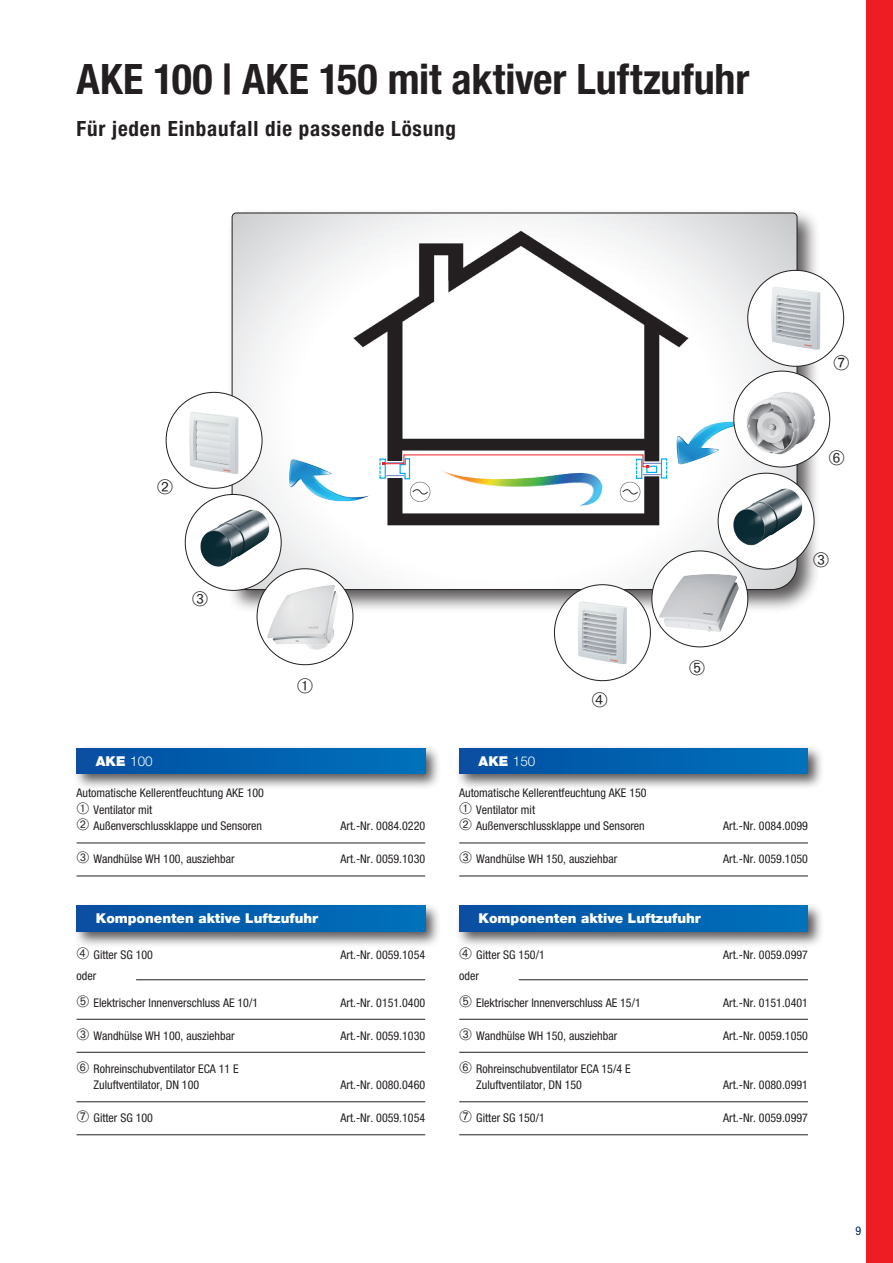
<style>
.page{position:relative;width:893px;height:1263px;background:#fff}
.page>*{position:absolute;margin:0;border:0;box-sizing:border-box;transform-origin:0 0}
.t1{font:700 condensed 42px "Helvetica Neue LTW1 G";color:#231f20}
.t2{font:700 condensed 21px "Helvetica Neue LTW1 G";letter-spacing:.04em;color:#231f20}
.t3{font:900 13.5px "Helvetica Neue LT Com";color:#fff}
.t4{font:condensed 12px/16.5px "Helvetica Neue LTW1 G";color:#231f20}
.t5{font:condensed 12px "Helvetica Neue LT Std";color:#002361}
.s1{font-family:"Helvetica Neue LTW1 G";font-weight:300}
</style>
<div class="page">
<div style="left:227px;top:208px;width:593px;height:405px;background:#231f20;opacity:.75"></div>
<svg style="left:231px;top:212px;width:567px;height:378px"></svg>
<div style="left:73px;top:745px;width:369px;height:45px;background:#231f20;opacity:.75"></div>
<div style="left:77px;top:748px;width:348px;height:26px;background:linear-gradient(to right,#054ea1,#0071bb)"></div>
<div style="left:73px;top:902px;width:369px;height:46px;background:#231f20;opacity:.75"></div>
<div style="left:77px;top:906px;width:348px;height:25px;background:linear-gradient(to right,#054ea1,#0071bb)"></div>
<div style="left:455px;top:745px;width:369px;height:45px;background:#231f20;opacity:.75"></div>
<div style="left:459px;top:748px;width:349px;height:26px;background:linear-gradient(to right,#054ea1,#0072bb)"></div>
<div style="left:455px;top:902px;width:369px;height:46px;background:#231f20;opacity:.75"></div>
<div style="left:459px;top:906px;width:349px;height:25px;background:linear-gradient(to right,#054ea1,#0072bb)"></div>
<hr style="left:77px;top:843px;width:348px;height:1px;background:#231f20">
<hr style="left:77px;top:876px;width:348px;height:1px;background:#231f20">
<hr style="left:136px;top:979px;width:289px;height:1px;background:#231f20">
<hr style="left:77px;top:1019px;width:348px;height:1px;background:#231f20">
<hr style="left:77px;top:1052px;width:348px;height:1px;background:#231f20">
<hr style="left:77px;top:1101px;width:348px;height:1px;background:#231f20">
<hr style="left:77px;top:1134px;width:348px;height:1px;background:#231f20">
<hr style="left:459px;top:843px;width:349px;height:1px;background:#231f20">
<hr style="left:459px;top:876px;width:349px;height:1px;background:#231f20">
<hr style="left:519px;top:979px;width:289px;height:1px;background:#231f20">
<hr style="left:459px;top:1019px;width:349px;height:1px;background:#231f20">
<hr style="left:459px;top:1052px;width:349px;height:1px;background:#231f20">
<hr style="left:459px;top:1101px;width:349px;height:1px;background:#231f20">
<hr style="left:459px;top:1134px;width:349px;height:1px;background:#231f20">
<img style="left:289px;top:459px;width:81px;height:43px">
<img style="left:677px;top:422px;width:80px;height:43px">
<div style="left:257px;top:569px;width:96px;height:96px;background:#fff;border-radius:50%"></div>
<img style="left:267px;top:585px;width:71px;height:65px">
<div style="left:554px;top:585px;width:96px;height:96px;background:#fff;border-radius:50%"></div>
<img style="left:578px;top:601px;width:49px;height:63px">
<div style="left:652px;top:551px;width:96px;height:96px;background:#fff;border-radius:50%"></div>
<img style="left:659px;top:574px;width:80px;height:58px">
<div style="left:718px;top:473px;width:96px;height:96px;background:#fff;border-radius:50%"></div>
<img style="left:733px;top:489px;width:69px;height:56px">
<div style="left:185px;top:494px;width:96px;height:96px;background:#fff;border-radius:50%"></div>
<img style="left:200px;top:510px;width:69px;height:57px">
<div style="left:734px;top:371px;width:96px;height:96px;background:#fff;border-radius:50%"></div>
<img style="left:741px;top:389px;width:78px;height:69px">
<div style="left:166px;top:392px;width:96px;height:96px;background:#fff;border-radius:50%"></div>
<img style="left:189px;top:412px;width:50px;height:62px">
<div style="left:748px;top:270px;width:96px;height:96px;background:#fff;border-radius:50%"></div>
<img style="left:771px;top:287px;width:49px;height:63px">
<img style="left:439px;top:480px;width:163px;height:28px">
<svg style="left:377px;top:454px;width:293px;height:26px"></svg>
<img style="left:408px;top:480px;width:23px;height:23px">
<img style="left:619px;top:480px;width:22px;height:23px">
<div style="left:866px;top:0;width:27px;height:1263px;background:#ee1d23"></div>
<svg style="left:814px;top:552px;width:6px;height:15px"></svg>
<h1 class="t1" style="left:77px;top:54px;width:674px">AKE 100 | AKE 150 mit aktiver Luftzufuhr</h1>
<h2 class="t2" style="left:77px;top:116px;width:381px">Für jeden Einbaufall die passende Lösung</h2>
<p class="t3" style="left:96px;top:753px;width:58px">AKE <span class="s1">100</span></p>
<p class="t3" style="left:479px;top:753px;width:58px">AKE <span class="s1">150</span></p>
<p class="t4" style="left:77px;top:785px;width:189px">Automatische Kellerentfeuchtung AKE 100<br>➀ Ventilator mit<br>➁ Außenverschlussklappe und Sensoren</p>
<p class="t4" style="left:340px;top:818px;width:86px">Art.-Nr. 0084.0220</p>
<p class="t4" style="left:459px;top:785px;width:189px">Automatische Kellerentfeuchtung AKE 150<br>➀ Ventilator mit<br>➁ Außenverschlussklappe und Sensoren</p>
<p class="t4" style="left:723px;top:818px;width:86px">Art.-Nr. 0084.0099</p>
<p class="t4" style="left:77px;top:851px;width:159px">➂ Wandhülse WH 100, ausziehbar</p>
<p class="t4" style="left:340px;top:851px;width:86px">Art.-Nr. 0059.1030</p>
<p class="t4" style="left:459px;top:851px;width:159px">➂ Wandhülse WH 150, ausziehbar</p>
<p class="t4" style="left:723px;top:851px;width:86px">Art.-Nr. 0059.1050</p>
<p class="t3" style="left:96px;top:910px;width:224px">Komponenten aktive Luftzufuhr</p>
<p class="t3" style="left:479px;top:910px;width:224px">Komponenten aktive Luftzufuhr</p>
<p class="t4" style="left:77px;top:946px;width:78px">➃ Gitter SG 100</p>
<p class="t4" style="left:340px;top:946px;width:86px">Art.-Nr. 0059.1054</p>
<p class="t4" style="left:77px;top:963px;width:183px;line-height:26.2px">oder<br>➄ Elektrischer Innenverschluss AE 10/1</p>
<p class="t4" style="left:340px;top:994px;width:86px">Art.-Nr. 0151.0400</p>
<p class="t4" style="left:459px;top:946px;width:87px">➃ Gitter SG 150/1</p>
<p class="t4" style="left:723px;top:946px;width:86px">Art.-Nr. 0059.0997</p>
<p class="t4" style="left:459px;top:963px;width:183px;line-height:26.2px">oder<br>➄ Elektrischer Innenverschluss AE 15/1</p>
<p class="t4" style="left:723px;top:994px;width:86px">Art.-Nr. 0151.0401</p>
<p class="t4" style="left:77px;top:1027px;width:159px">➂ Wandhülse WH 100, ausziehbar</p>
<p class="t4" style="left:340px;top:1027px;width:86px">Art.-Nr. 0059.1030</p>
<p class="t4" style="left:94px;top:1060px;width:147px;text-indent:-17px">➅ Rohreinschubventilator ECA 11 E<br>Zuluftventilator, DN 100</p>
<p class="t4" style="left:340px;top:1077px;width:86px">Art.-Nr. 0080.0460</p>
<p class="t4" style="left:459px;top:1027px;width:159px">➂ Wandhülse WH 150, ausziehbar</p>
<p class="t4" style="left:723px;top:1027px;width:86px">Art.-Nr. 0059.1050</p>
<p class="t4" style="left:476px;top:1060px;width:156px;text-indent:-17px">➅ Rohreinschubventilator ECA 15/4 E<br>Zuluftventilator, DN 150</p>
<p class="t4" style="left:723px;top:1077px;width:86px">Art.-Nr. 0080.0991</p>
<p class="t4" style="left:77px;top:1110px;width:78px">➆ Gitter SG 100</p>
<p class="t4" style="left:340px;top:1110px;width:86px">Art.-Nr. 0059.1054</p>
<p class="t4" style="left:459px;top:1110px;width:87px">➆ Gitter SG 150/1</p>
<p class="t4" style="left:723px;top:1110px;width:86px">Art.-Nr. 0059.0997</p>
<p class="t5" style="left:855px;top:1224px;width:7px">9</p>
</div>
